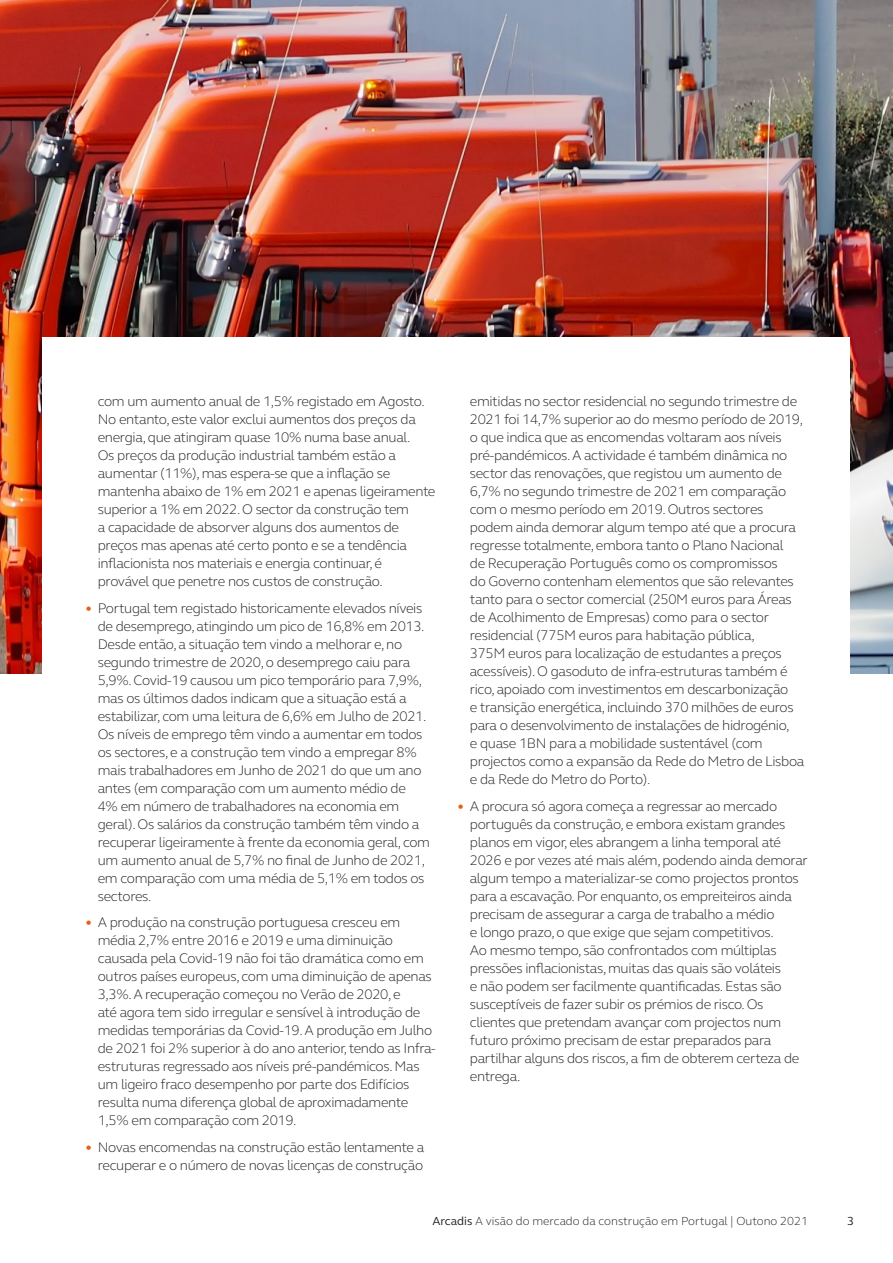
<style>
.page{position:relative;width:893px;height:1263px;background:#fff}
.page>*{position:absolute;margin:0;border:0;box-sizing:border-box;transform-origin:0 0}
.t1{font:300 14.25px/18px "FS Elliot Pro";letter-spacing:-.025em;color:#231f20}
.t2{font:300 12px "FS Elliot Pro";color:#231f20}
.t3{font:12px "FS Elliot Pro";color:#231f20}
.s1{font-size:15px;color:#e4610f}
.s2{font-weight:400}
</style>
<div class="page">
<img style="left:0;top:0;width:893px;height:674px">
<div style="left:43px;top:337px;width:807px;height:852px;background:#fff"></div>
<p class="t1" style="left:98px;top:392px;width:339px">com um aumento anual de 1,5% registado em Agosto.<br>No entanto, este valor exclui aumentos dos preços da energia, que atingiram quase 10% numa base anual.<br>Os preços da produção industrial também estão a aumentar (11%), mas espera-se que a inflação se mantenha abaixo de 1% em 2021 e apenas ligeiramente superior a 1% em 2022. O sector da construção tem<br>a capacidade de absorver alguns dos aumentos de preços mas apenas até certo ponto e se a tendência inflacionista nos materiais e energia continuar, é provável que penetre nos custos de construção.</p>
<p class="t1" style="left:98px;top:598px;width:334px;text-indent:-13px"><span class="s1">•</span> Portugal tem registado historicamente elevados níveis de desemprego, atingindo um pico de 16,8% em 2013.<br>Desde então, a situação tem vindo a melhorar e, no segundo trimestre de 2020, o desemprego caiu para 5,9%. Covid-19 causou um pico temporário para 7,9%, mas os últimos dados indicam que a situação está a estabilizar, com uma leitura de 6,6% em Julho de 2021.<br>Os níveis de emprego têm vindo a aumentar em todos os sectores, e a construção tem vindo a empregar 8% mais trabalhadores em Junho de 2021 do que um ano antes (em comparação com um aumento médio de<br>4% em número de trabalhadores na economia em geral). Os salários da construção também têm vindo a recuperar ligeiramente à frente da economia geral, com um aumento anual de 5,7% no final de Junho de 2021, em comparação com uma média de 5,1% em todos os sectores.</p>
<p class="t1" style="left:98px;top:913px;width:339px;text-indent:-13px"><span class="s1">•</span> A produção na construção portuguesa cresceu em média 2,7% entre 2016 e 2019 e uma diminuição causada pela Covid-19 não foi tão dramática como em outros países europeus, com uma diminuição de apenas 3,3%. A recuperação começou no Verão de 2020, e<br>até agora tem sido irregular e sensível à introdução de medidas temporárias da Covid-19. A produção em Julho de 2021 foi 2% superior à do ano anterior, tendo as Infra&shy;estruturas regressado aos níveis pré-pandémicos. Mas um ligeiro fraco desempenho por parte dos Edifícios resulta numa diferença global de aproximadamente 1,5% em comparação com 2019.</p>
<p class="t1" style="left:85px;top:1137px;width:341px;text-align:right"><span class="s1">•</span> Novas encomendas na construção estão lentamente a recuperar e o número de novas licenças de construção</p>
<p class="t1" style="left:470px;top:392px;width:336px">emitidas no sector residencial no segundo trimestre de 2021 foi 14,7% superior ao do mesmo período de 2019, o que indica que as encomendas voltaram aos níveis pré-pandémicos. A actividade é também dinâmica no sector das renovações, que registou um aumento de 6,7% no segundo trimestre de 2021 em comparação com o mesmo período em 2019. Outros sectores podem ainda demorar algum tempo até que a procura regresse totalmente, embora tanto o Plano Nacional<br>de Recuperação Português como os compromissos<br>do Governo contenham elementos que são relevantes tanto para o sector comercial (250M euros para Áreas de Acolhimento de Empresas) como para o sector residencial (775M euros para habitação pública,<br>375M euros para localização de estudantes a preços acessíveis). O gasoduto de infra-estruturas também é rico, apoiado com investimentos em descarbonização<br>e transição energética, incluindo 370 milhões de euros para o desenvolvimento de instalações de hidrogénio,<br>e quase 1BN para a mobilidade sustentável (com projectos como a expansão da Rede do Metro de Lisboa e da Rede do Metro do Porto).</p>
<p class="t1" style="left:470px;top:796px;width:339px;text-indent:-13px"><span class="s1">•</span> A procura só agora começa a regressar ao mercado português da construção, e embora existam grandes planos em vigor, eles abrangem a linha temporal até 2026 e por vezes até mais além, podendo ainda demorar algum tempo a materializar-se como projectos prontos para a escavação. Por enquanto, os empreiteiros ainda precisam de assegurar a carga de trabalho a médio<br>e longo prazo, o que exige que sejam competitivos.<br>Ao mesmo tempo, são confrontados com múltiplas pressões inflacionistas, muitas das quais são voláteis<br>e não podem ser facilmente quantificadas. Estas são susceptíveis de fazer subir os prémios de risco. Os clientes que pretendam avançar com projectos num futuro próximo precisam de estar preparados para partilhar alguns dos riscos, a fim de obterem certeza de entrega.</p>
<p class="t2" style="left:432px;top:1212px;width:377px"><span class="s2">Arcadis</span> A visão do mercado da construção em Portugal | Outono 2021</p>
<p class="t3" style="left:847px;top:1213px;width:8px">3</p>
</div>
